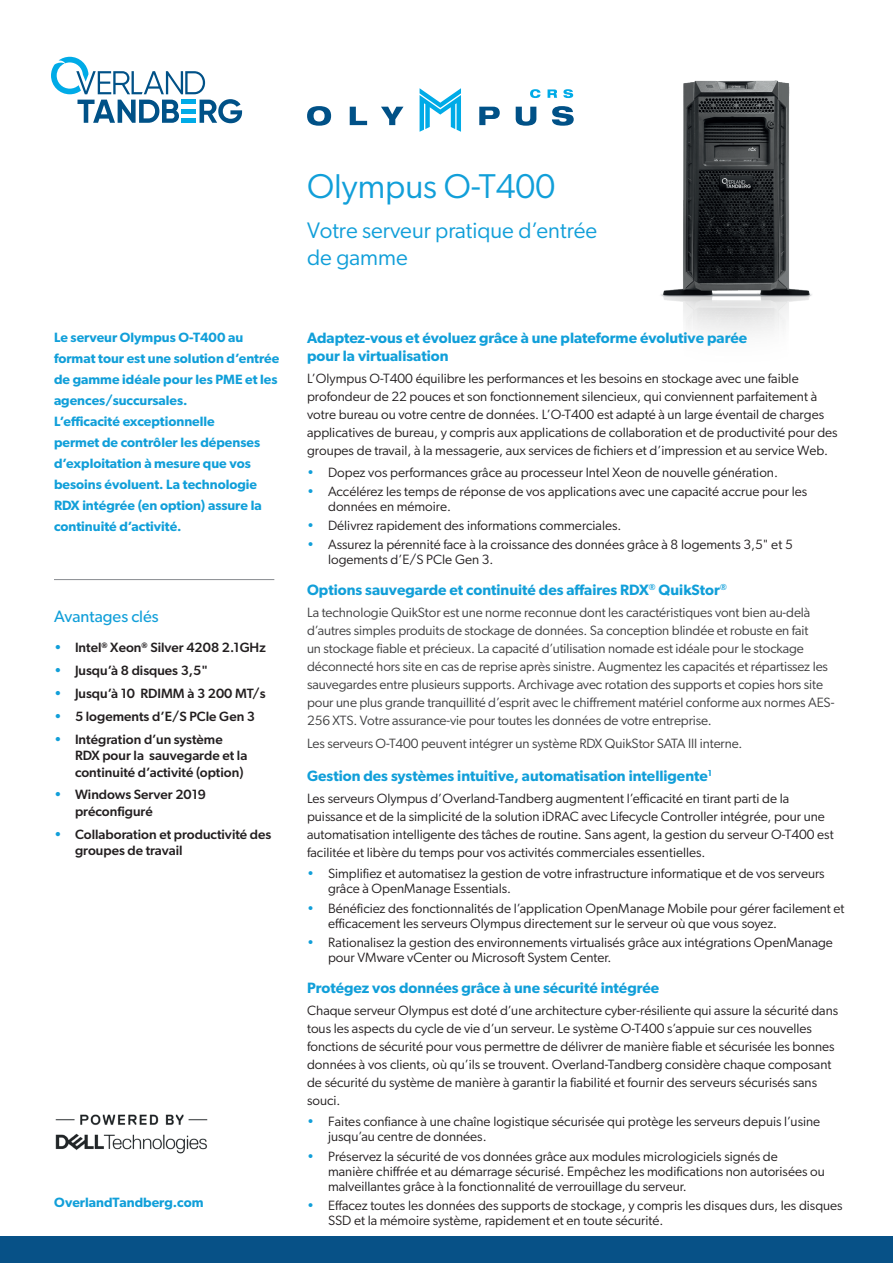
<style>
.page{position:relative;width:893px;height:1263px;background:#fff}
.page>*{position:absolute;margin:0;border:0;box-sizing:border-box;transform-origin:0 0}
.t1{font:34.5px "Gibson";color:#119fd9}
.t2{font:22.5px/27px "Gibson";color:#119fd9}
.t3{font:16.5px "Gibson";color:#119fd9}
.t4{font:600 15px/18px "Gibson";color:#119fd9}
.t5{font:13.5px/18px "Gibson";color:#231f20}
.t6{font:13.5px/18px "Gibson";letter-spacing:-.005em;color:#3e3e3f}
.t7{font:600 13.5px/21px "Gibson";color:#119fd9}
.t8{font:500 13.5px/16.5px "Gibson";color:#231f20}
.s1{color:#119fd9}
</style>
<div class="page">
<svg style="left:51px;top:57px;width:191px;height:66px"></svg>
<div style="left:0;top:1236px;width:893px;height:27px;background:#075187"></div>
<img style="left:661px;top:80px;width:151px;height:254px">
<svg style="left:420px;top:88px;width:41px;height:44px"></svg>
<svg style="left:307px;top:106px;width:24px;height:20px"></svg>
<svg style="left:350px;top:107px;width:17px;height:18px"></svg>
<svg style="left:381px;top:107px;width:22px;height:18px"></svg>
<svg style="left:479px;top:107px;width:21px;height:18px"></svg>
<svg style="left:516px;top:107px;width:20px;height:19px"></svg>
<svg style="left:552px;top:106px;width:22px;height:20px"></svg>
<svg style="left:530px;top:89px;width:11px;height:9px"></svg>
<svg style="left:548px;top:89px;width:9px;height:9px"></svg>
<svg style="left:563px;top:89px;width:10px;height:9px"></svg>
<hr style="left:54px;top:579px;width:220px;height:1px;background:#888b90">
<img style="left:55px;top:1114px;width:153px;height:40px">
<p class="t7" style="left:54px;top:326px;width:227px">Le serveur Olympus O-T400 au format tour est une solution d’entrée de gamme idéale pour les PME et les agences/succursales.<br>L’efficacité exceptionnelle<br>permet de contrôler les dépenses d’exploitation à mesure que vos besoins évoluent. La technologie<br>RDX intégrée (en option) assure la continuité d’activité.</p>
<p class="t3" style="left:54px;top:606px;width:106px">Avantages clés</p>
<p class="t8" style="left:54px;top:639px;width:213px"><span class="s1">•</span> Intel<sup>®</sup> Xeon<sup>®</sup> Silver 4208 2.1GHz</p>
<p class="t8" style="left:54px;top:662px;width:155px"><span class="s1">•</span> Jusqu’à 8 disques 3,5"</p>
<p class="t8" style="left:54px;top:685px;width:213px"><span class="s1">•</span> Jusqu’à 10 RDIMM à 3 200 MT/s</p>
<p class="t8" style="left:54px;top:707px;width:203px"><span class="s1">•</span> 5 logements d’E/S PCIe Gen 3</p>
<p class="t8" style="left:75px;top:730px;width:174px;text-indent:-21px"><span class="s1">•</span> Intégration d’un système<br>RDX pour la sauvegarde et la continuité d’activité (option)</p>
<p class="t8" style="left:75px;top:786px;width:132px;text-indent:-21px"><span class="s1">•</span> Windows Server 2019 préconfiguré</p>
<p class="t8" style="left:75px;top:826px;width:198px;text-indent:-21px"><span class="s1">•</span> Collaboration et productivité des groupes de travail</p>
<p class="t7" style="left:54px;top:1191px;width:151px">OverlandTandberg.com</p>
<h1 class="t1" style="left:307px;top:166px;width:250px">Olympus O-T400</h1>
<h2 class="t2" style="left:307px;top:216px;width:292px">Votre serveur pratique d’entrée de gamme</h2>
<p class="t4" style="left:307px;top:328px;width:442px">Adaptez-vous et évoluez grâce à une plateforme évolutive parée pour la virtualisation</p>
<p class="t5" style="left:307px;top:369px;width:532px">L’Olympus O-T400 équilibre les performances et les besoins en stockage avec une faible profondeur de 22 pouces et son fonctionnement silencieux, qui conviennent parfaitement à votre bureau ou votre centre de données. L’O-T400 est adapté à un large éventail de charges applicatives de bureau, y compris aux applications de collaboration et de productivité pour des groupes de travail, à la messagerie, aux services de fichiers et d’impression et au service Web.</p>
<p class="t5" style="left:307px;top:463px;width:472px"><span class="s1">•</span> Dopez vos performances grâce au processeur Intel Xeon de nouvelle génération.</p>
<p class="t5" style="left:328px;top:483px;width:481px;line-height:15px;text-indent:-21px"><span class="s1">•</span> Accélérez les temps de réponse de vos applications avec une capacité accrue pour les données en mémoire.</p>
<p class="t5" style="left:307px;top:516px;width:316px"><span class="s1">•</span> Délivrez rapidement des informations commerciales.</p>
<p class="t5" style="left:328px;top:537px;width:466px;line-height:15px;text-indent:-21px"><span class="s1">•</span> Assurez la pérennité face à la croissance des données grâce à 8 logements 3,5" et 5 logements d’E/S PCIe Gen 3.</p>
<p class="t4" style="left:307px;top:581px;width:421px">Options sauvegarde et continuité des affaires RDX<sup>®</sup> QuikStor<sup>®</sup></p>
<p class="t6" style="left:307px;top:604px;width:529px">La technologie QuikStor est une norme reconnue dont les caractéristiques vont bien au-delà d’autres simples produits de stockage de données. Sa conception blindée et robuste en fait<br>un stockage fiable et précieux. La capacité d’utilisation nomade est idéale pour le stockage déconnecté hors site en cas de reprise après sinistre. Augmentez les capacités et répartissez les sauvegardes entre plusieurs supports. Archivage avec rotation des supports et copies hors site pour une plus grande tranquillité d’esprit avec le chiffrement matériel conforme aux normes AES-256 XTS. Votre assurance-vie pour toutes les données de votre entreprise.</p>
<p class="t6" style="left:307px;top:734px;width:437px">Les serveurs O-T400 peuvent intégrer un système RDX QuikStor SATA III interne.</p>
<p class="t4" style="left:307px;top:766px;width:406px">Gestion des systèmes intuitive, automatisation intelligente<sup>1</sup></p>
<p class="t5" style="left:307px;top:789px;width:528px">Les serveurs Olympus d’Overland-Tandberg augmentent l’efficacité en tirant parti de la puissance et de la simplicité de la solution iDRAC avec Lifecycle Controller intégrée, pour une automatisation intelligente des tâches de routine. Sans agent, la gestion du serveur O-T400 est facilitée et libère du temps pour vos activités commerciales essentielles.</p>
<p class="t5" style="left:328px;top:866px;width:498px;line-height:15px;text-indent:-21px"><span class="s1">•</span> Simplifiez et automatisez la gestion de votre infrastructure informatique et de vos serveurs grâce à OpenManage Essentials.</p>
<p class="t5" style="left:328px;top:900px;width:518px;line-height:15px;text-indent:-21px"><span class="s1">•</span> Bénéficiez des fonctionnalités de l’application OpenManage Mobile pour gérer facilement et efficacement les serveurs Olympus directement sur le serveur où que vous soyez.</p>
<p class="t5" style="left:328px;top:934px;width:506px;line-height:15px;text-indent:-21px"><span class="s1">•</span> Rationalisez la gestion des environnements virtualisés grâce aux intégrations OpenManage pour VMware vCenter ou Microsoft System Center.</p>
<p class="t4" style="left:307px;top:978px;width:354px">Protégez vos données grâce à une sécurité intégrée</p>
<p class="t5" style="left:307px;top:1001px;width:533px">Chaque serveur Olympus est doté d’une architecture cyber-résiliente qui assure la sécurité dans tous les aspects du cycle de vie d’un serveur. Le système O-T400 s’appuie sur ces nouvelles fonctions de sécurité pour vous permettre de délivrer de manière fiable et sécurisée les bonnes données à vos clients, où qu’ils se trouvent. Overland-Tandberg considère chaque composant de sécurité du système de manière à garantir la fiabilité et fournir des serveurs sécurisés sans souci.</p>
<p class="t5" style="left:328px;top:1114px;width:494px;line-height:15px;text-indent:-21px"><span class="s1">•</span> Faites confiance à une chaîne logistique sécurisée qui protège les serveurs depuis l’usine jusqu’au centre de données.</p>
<p class="t5" style="left:328px;top:1148px;width:498px;line-height:15px;text-indent:-21px"><span class="s1">•</span> Préservez la sécurité de vos données grâce aux modules micrologiciels signés de manière chiffrée et au démarrage sécurisé. Empêchez les modifications non autorisées ou malveillantes grâce à la fonctionnalité de verrouillage du serveur.</p>
<p class="t5" style="left:328px;top:1197px;width:516px;line-height:15px;text-indent:-21px"><span class="s1">•</span> Effacez toutes les données des supports de stockage, y compris les disques durs, les disques<br>SSD et la mémoire système, rapidement et en toute sécurité.</p>
</div>
